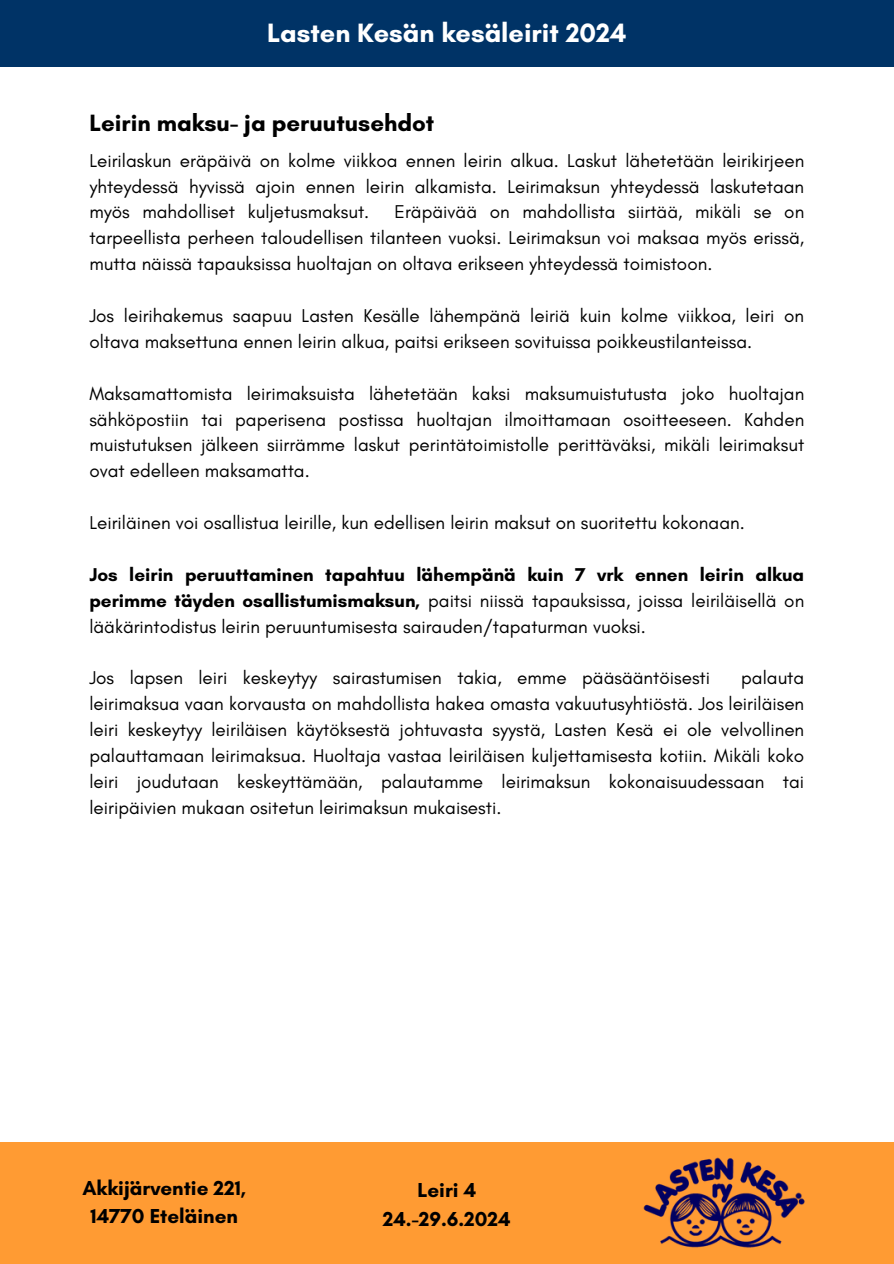
<style>
.page{position:relative;width:894px;height:1264px;background:#fff}
.page>*{position:absolute;margin:0;border:0;box-sizing:border-box;transform-origin:0 0}
.t1{font:700 27px "Glacial Indifference";color:#fff}
.t2{font:700 24px "Glacial Indifference";color:#000}
.t3{font:700 20.55px/28.2px "Glacial Indifference";color:#000;text-align:center}
.t4{font:18.9px/25.8px "Glacial Indifference";color:#000;text-align:justify}
.s1{font-weight:700}
</style>
<div class="page">
<div style="left:0;top:0;width:893px;height:66px;background:#036"></div>
<div style="left:0;top:1142px;width:893px;height:121px;background:#ff9b33"></div>
<img style="left:643px;top:1157px;width:162px;height:91px">
<p class="t1" style="left:267px;top:17px;width:361px">Lasten Kesän kesäleirit 2024</p>
<p class="t2" style="left:89px;top:108px;width:346px">Leirin maksu- ja peruutusehdot</p>
<p class="t4" style="left:89px;top:147px;width:716px">Leirilaskun eräpäivä on kolme viikkoa ennen leirin alkua. Laskut lähetetään leirikirjeen yhteydessä hyvissä ajoin ennen leirin alkamista. Leirimaksun yhteydessä laskutetaan myös mahdolliset kuljetusmaksut.</p>
<p class="t4" style="left:89px;top:199px;width:716px;text-indent:305px">Eräpäivää on mahdollista siirtää, mikäli se on tarpeellista perheen taloudellisen tilanteen vuoksi. Leirimaksun voi maksaa myös erissä, mutta näissä tapauksissa huoltajan on oltava erikseen yhteydessä toimistoon.</p>
<h1 class="t4" style="left:89px;top:302px;width:716px">Jos leirihakemus saapuu Lasten Kesälle lähempänä leiriä kuin kolme viikkoa, leiri on oltava maksettuna ennen leirin alkua, paitsi erikseen sovituissa poikkeustilanteissa.</h1>
<h2 class="t4" style="left:89px;top:380px;width:716px">Maksamattomista leirimaksuista lähetetään kaksi maksumuistutusta joko huoltajan sähköpostiin tai paperisena postissa huoltajan ilmoittamaan osoitteeseen. Kahden muistutuksen jälkeen siirrämme laskut perintätoimistolle perittäväksi, mikäli leirimaksut ovat edelleen maksamatta.</h2>
<p class="t4" style="left:89px;top:509px;width:656px">Leiriläinen voi osallistua leirille, kun edellisen leirin maksut on suoritettu kokonaan.</p>
<p class="t4" style="left:89px;top:561px;width:716px"><span class="s1">Jos leirin peruuttaminen tapahtuu lähempänä kuin 7 vrk ennen leirin alkua perimme täyden osallistumismaksun,</span> paitsi niissä tapauksissa, joissa leiriläisellä on lääkärintodistus leirin peruuntumisesta sairauden/tapaturman vuoksi.</p>
<p class="t4" style="left:89px;top:665px;width:622px">Jos lapsen leiri keskeytyy sairastumisen takia, emme pääsääntöisesti</p>
<p class="t4" style="left:89px;top:665px;width:716px;text-indent:651px">palauta leirimaksua vaan korvausta on mahdollista hakea omasta vakuutusyhtiöstä. Jos leiriläisen leiri keskeytyy leiriläisen käytöksestä johtuvasta syystä, Lasten Kesä ei ole velvollinen palauttamaan leirimaksua. Huoltaja vastaa leiriläisen kuljettamisesta kotiin. Mikäli koko leiri joudutaan keskeyttämään, palautamme leirimaksun kokonaisuudessaan tai leiripäivien mukaan ositetun leirimaksun mukaisesti.</p>
<p class="t3" style="left:82px;top:1173px;width:165px">Akkijärventie 221,<br>14770 Eteläinen</p>
<h3 class="t3" style="left:383px;top:1175px;width:129px">Leiri 4<br>24.-29.6.2024</h3>
</div>
